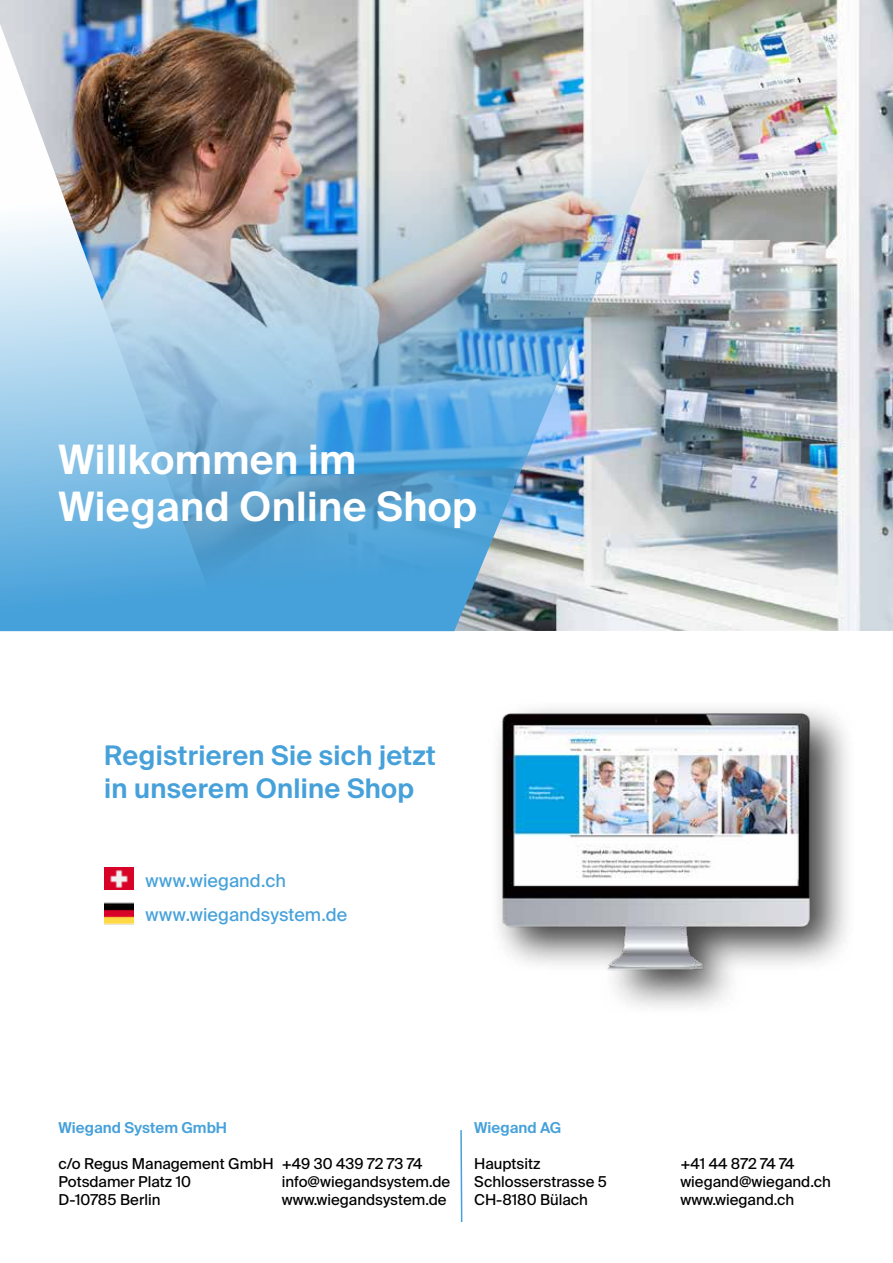
<style>
.page{position:relative;width:893px;height:1263px;background:#fff}
.page>*{position:absolute;margin:0;border:0;box-sizing:border-box;transform-origin:0 0}
.t1{font:600 40.5px/46.5px "Suisse Intl";letter-spacing:.01em;color:#fff}
.t2{font:600 27px/33px "Suisse Intl";letter-spacing:.01em;color:#46a1da}
.t3{font:18px/33.8px "Suisse Intl";letter-spacing:.005em;color:#46a1da}
.t4{font:15px/18px "Suisse Intl";color:#000}
.t5{font:600 15px "Suisse Intl";color:#46a1da}
</style>
<div class="page">
<svg style="left:460px;top:1130px;width:3px;height:92px"></svg>
<img style="left:498px;top:708px;width:350px;height:300px">
<img style="left:104px;top:902px;width:30px;height:23px">
<img style="left:104px;top:868px;width:30px;height:22px">
<img style="left:0;top:0;width:893px;height:631px">
<h1 class="t1" style="left:58px;top:437px;width:420px">Willkommen im<br>Wiegand Online Shop</h1>
<h2 class="t2" style="left:104px;top:740px;width:333px">Registrieren Sie sich jetzt in unserem Online Shop</h2>
<p class="t3" style="left:145px;top:864px;width:204px">www.wiegand.ch www.wiegandsystem.de</p>
<p class="t5" style="left:58px;top:1119px;width:170px">Wiegand System GmbH</p>
<p class="t4" style="left:58px;top:1155px;width:217px">c/o Regus Management GmbH<br>Potsdamer Platz 10<br>D-10785 Berlin</p>
<p class="t4" style="left:282px;top:1155px;width:170px">+49 30 439 72 73 74 info@wiegandsystem.de www.wiegandsystem.de</p>
<p class="t5" style="left:474px;top:1119px;width:89px">Wiegand AG</p>
<p class="t4" style="left:474px;top:1155px;width:134px">Hauptsitz<br>Schlosserstrasse 5<br>CH-8180 Bülach</p>
<p class="t4" style="left:680px;top:1155px;width:152px">+41 44 872 74 74 wiegand@wiegand.ch www.wiegand.ch</p>
</div>
